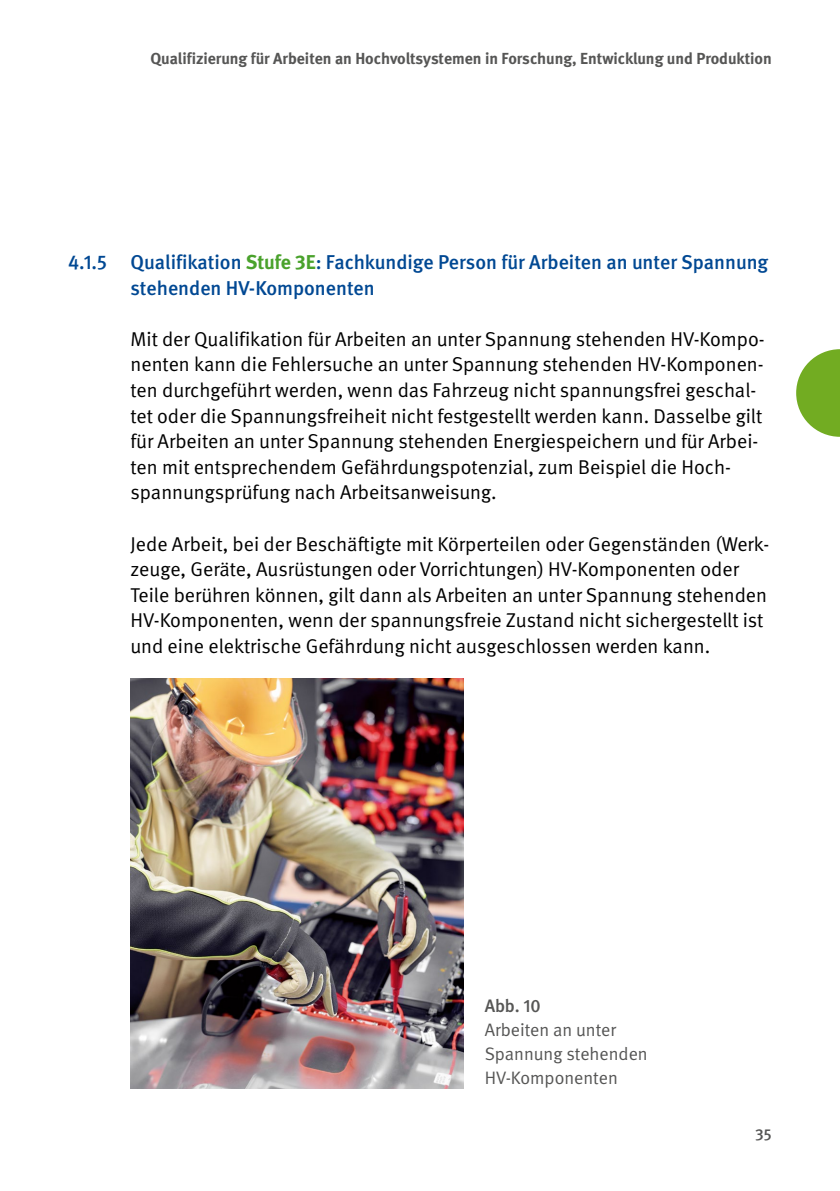
<style>
.page{position:relative;width:840px;height:1191px;background:#fff}
.page>*{position:absolute;margin:0;border:0;box-sizing:border-box;transform-origin:0 0}
.Fließtext_FT{font:20px/25.6px "DGUV Meta";color:#000}
.Überschriften_H3{font:500 20px/25.6px "DGUV Meta";color:#004893}
.t1{font:18px/24px "DGUV Meta";color:#565655}
.t2{font:500 18px "DGUV Meta";color:#565655}
.t3{font:700 16px "DGUV Meta";color:#565655}
.t4{font:500 16px "DGUV Meta";color:#565655}
.s1{font-weight:700;color:#4aa22c}
</style>
<div class="page">
<svg style="left:796px;top:349px;width:43px;height:88px"></svg>
<img style="left:130px;top:678px;width:333px;height:410px">
<p class="t3" style="left:150px;top:49px;width:622px">Qualifizierung für Arbeiten an Hochvoltsystemen in Forschung, Entwicklung und Produktion</p>
<h3 class="Überschriften_H3" style="left:130px;top:250px;width:639px;text-indent:-62px">4.1.5 Qualifikation <span class="s1">Stufe 3E</span>: Fachkundige Person für Arbeiten an unter Spannung stehenden HV-Komponenten</h3>
<p class="Fließtext_FT" style="left:130px;top:326px;width:635px">Mit der Qualifikation für Arbeiten an unter Spannung stehenden HV-Kompo&shy;nenten kann die Fehlersuche an unter Spannung stehenden HV-Komponen&shy;ten durchgeführt werden, wenn das Fahrzeug nicht spannungsfrei geschal&shy;tet oder die Spannungsfreiheit nicht festgestellt werden kann. Dasselbe gilt für Arbeiten an unter Spannung stehenden Energiespeichern und für Arbei&shy;ten mit entsprechendem Gefährdungspotenzial, zum Beispiel die Hoch&shy;spannungsprüfung nach Arbeitsanweisung.</p>
<p class="Fließtext_FT" style="left:130px;top:531px;width:639px">Jede Arbeit, bei der Beschäftigte mit Körperteilen oder Gegenständen (Werk&shy;zeuge, Geräte, Ausrüstungen oder Vorrichtungen) HV-Komponenten oder Teile berühren können, gilt dann als Arbeiten an unter Spannung stehenden HV-Komponenten, wenn der spannungsfreie Zustand nicht sichergestellt ist und eine elektrische Gefährdung nicht ausgeschlossen werden kann.</p>
<p class="t2" style="left:484px;top:995px;width:58px">Abb. 10</p>
<p class="t1" style="left:484px;top:1017px;width:164px">Arbeiten an unter<br>Spannung stehenden<br>HV-Komponenten</p>
<p class="t4" style="left:754px;top:1124px;width:18px">35</p>
</div>
